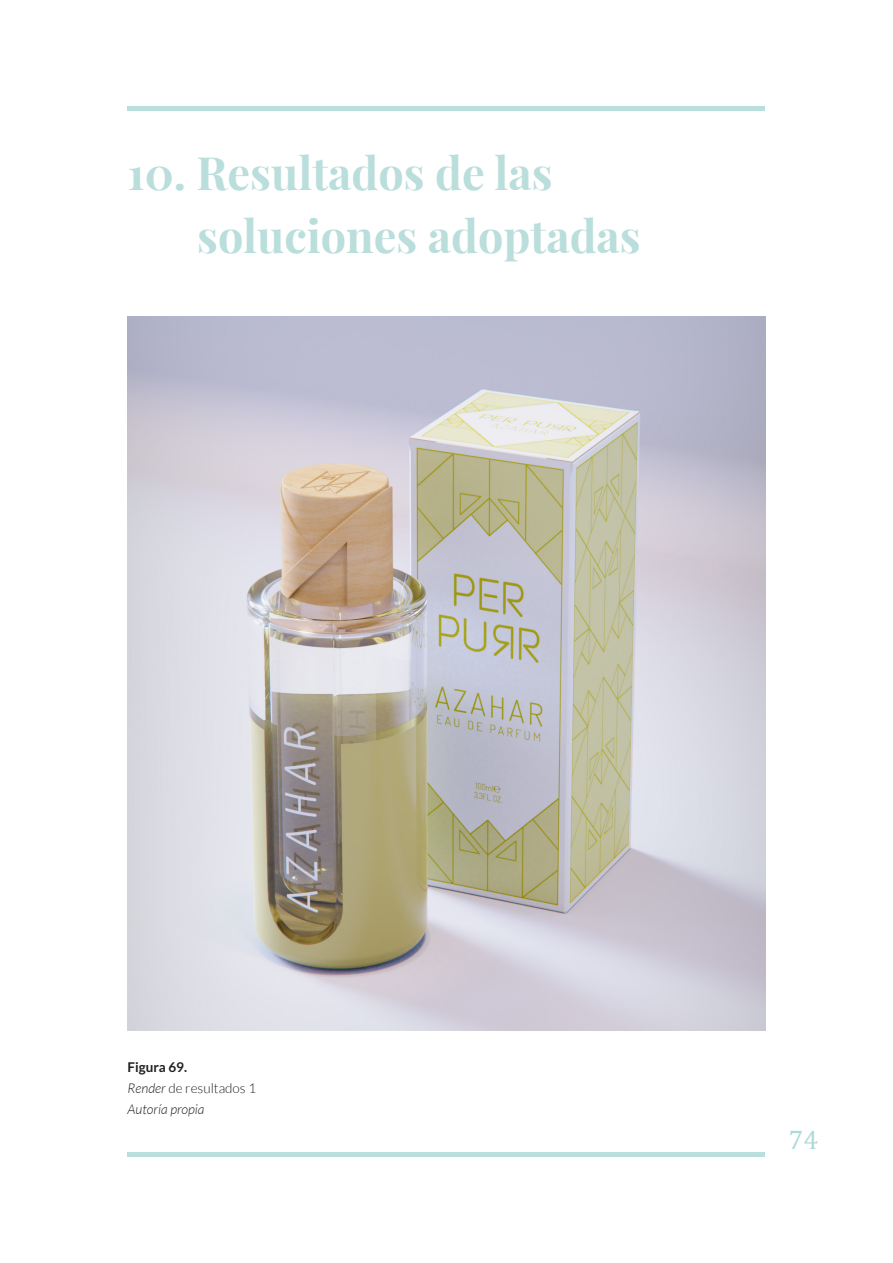
<style>
.page{position:relative;width:893px;height:1263px;background:#fff}
.page>*{position:absolute;margin:0;border:0;box-sizing:border-box;transform-origin:0 0}
._1{font:700 45px "Playfair Display";color:#badedb}
.t1{font:27px "Cambria Math";color:#acdbd7}
.texto{font:300 13.5px "Lato";color:#231f20}
.pie_de_pagina{font:italic 300 13.5px "Lato";color:#231f20}
.pie_de_pagina-2{font:700 13.5px "Lato";color:#231f20}
.s1{font-style:italic}
</style>
<div class="page">
<div style="left:128px;top:106px;width:637px;height:5px;background:#badedb"></div>
<hr style="left:128px;top:1152px;width:637px;height:4px;background:#badedb">
<img style="left:128px;top:316px;width:637px;height:714px">
<p class="_1" style="left:128px;top:138px;width:427px">10. Resultados de las</p>
<p class="_1" style="left:197px;top:201px;width:445px">soluciones adoptadas</p>
<p class="pie_de_pagina-2" style="left:128px;top:1060px;width:61px">Figura 69.</p>
<p class="texto" style="left:128px;top:1081px;width:130px"><span class="s1">Render</span> de resultados 1</p>
<p class="pie_de_pagina" style="left:128px;top:1102px;width:79px">Autoría propia</p>
<p class="t1" style="left:788px;top:1124px;width:31px">74</p>
</div>
